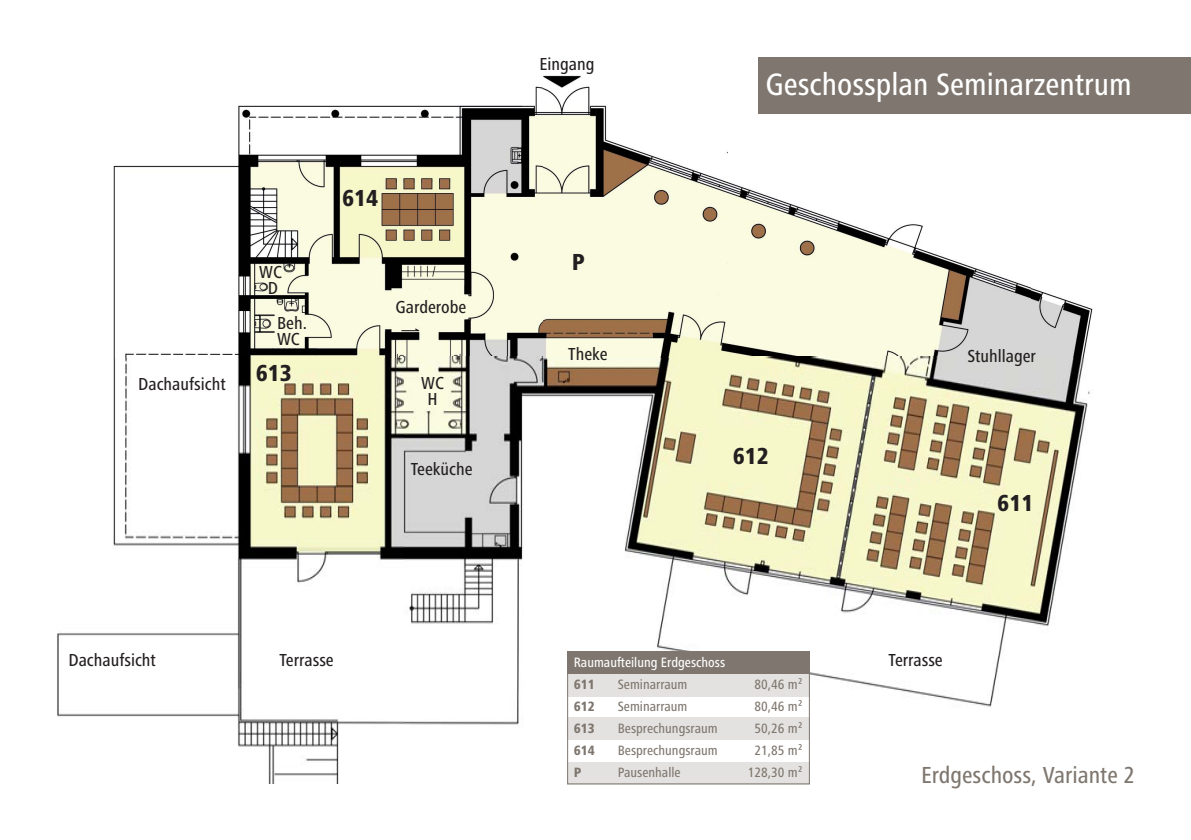
<style>
.page{position:relative;width:1191px;height:840px;background:#fff}
.page>*{position:absolute;margin:0;border:0;box-sizing:border-box;transform-origin:0 0}
.t1{font:500 condensed 32px "Frutiger Next Pro";color:#fff}
.t2{font:500 condensed 24px "Frutiger Next Pro";color:#7f776f}
.t3{font:800 condensed 24px "Frutiger Next Pro";color:#231f20}
.t4{font:500 condensed 18px/16px "Frutiger Next Pro";color:#231f20;text-align:center}
.t5{font:500 condensed 14px "Frutiger Next Pro";color:#7f776f}
.t6{font:500 condensed 14px "Frutiger Next Pro";color:#fff}
.t7{font:800 condensed 14px "Frutiger Next Pro";color:#7f776f}
</style>
<div class="page">
<img style="left:57px;top:74px;width:1044px;height:708px">
<div style="left:759px;top:57px;width:432px;height:56px;background:#7f776f"></div>
<div style="left:567px;top:692px;width:243px;height:80px;background:#fff"></div>
<div style="left:567px;top:673px;width:243px;height:23px;background:#e4e2e0"></div>
<div style="left:567px;top:651px;width:243px;height:22px;background:#7f776f"></div>
<div style="left:567px;top:716px;width:243px;height:23px;background:#e4e2e0"></div>
<div style="left:567px;top:761px;width:243px;height:22px;background:#e4e2e0"></div>
<div style="left:567px;top:651px;width:243px;height:132px;border:1px solid #7f776f"></div>
<p class="t4" style="left:138px;top:376px;width:89px">Dachaufsicht</p>
<p class="t4" style="left:259px;top:264px;width:24px">WC<br>D</p>
<p class="t4" style="left:277px;top:315px;width:31px;text-align:left">Beh.<br>WC</p>
<h2 class="t3" style="left:256px;top:359px;width:38px">613</h2>
<h2 class="t3" style="left:342px;top:184px;width:38px">614</h2>
<p class="t4" style="left:395px;top:298px;width:72px">Garderobe</p>
<p class="t4" style="left:421px;top:375px;width:24px">WC<br>H</p>
<p class="t4" style="left:411px;top:460px;width:63px">Teeküche</p>
<p class="t4" style="left:539px;top:56px;width:57px">Eingang</p>
<h2 class="t3" style="left:572px;top:248px;width:14px">P</h2>
<p class="t4" style="left:568px;top:346px;width:41px">Theke</p>
<h1 class="t1" style="left:765px;top:66px;width:368px">Geschossplan Seminarzentrum</h1>
<h2 class="t3" style="left:733px;top:441px;width:38px">612</h2>
<p class="t4" style="left:967px;top:348px;width:70px">Stuhllager</p>
<h2 class="t3" style="left:997px;top:489px;width:38px">611</h2>
<p class="t4" style="left:68px;top:651px;width:89px">Dachaufsicht</p>
<p class="t4" style="left:279px;top:651px;width:56px">Terrasse</p>
<p class="t4" style="left:888px;top:651px;width:56px">Terrasse</p>
<p class="t6" style="left:574px;top:653px;width:153px">Raumaufteilung Erdgeschoss</p>
<p class="t7" style="left:574px;top:676px;width:23px">611</p>
<p class="t5" style="left:618px;top:676px;width:71px">Seminarraum</p>
<p class="t5" style="left:754px;top:676px;width:50px">80,46 m²</p>
<p class="t7" style="left:574px;top:698px;width:23px">612</p>
<p class="t5" style="left:618px;top:698px;width:71px">Seminarraum</p>
<p class="t5" style="left:754px;top:698px;width:50px">80,46 m²</p>
<p class="t7" style="left:574px;top:720px;width:23px">613</p>
<p class="t5" style="left:618px;top:720px;width:101px">Besprechungsraum</p>
<p class="t5" style="left:754px;top:720px;width:50px">50,26 m²</p>
<p class="t7" style="left:574px;top:742px;width:23px">614</p>
<p class="t5" style="left:618px;top:742px;width:101px">Besprechungsraum</p>
<p class="t5" style="left:754px;top:742px;width:50px">21,85 m²</p>
<p class="t7" style="left:574px;top:764px;width:9px">P</p>
<p class="t5" style="left:618px;top:764px;width:64px">Pausenhalle</p>
<p class="t5" style="left:748px;top:764px;width:56px">128,30 m²</p>
<h2 class="t2" style="left:921px;top:760px;width:215px">Erdgeschoss, Variante 2</h2>
</div>
